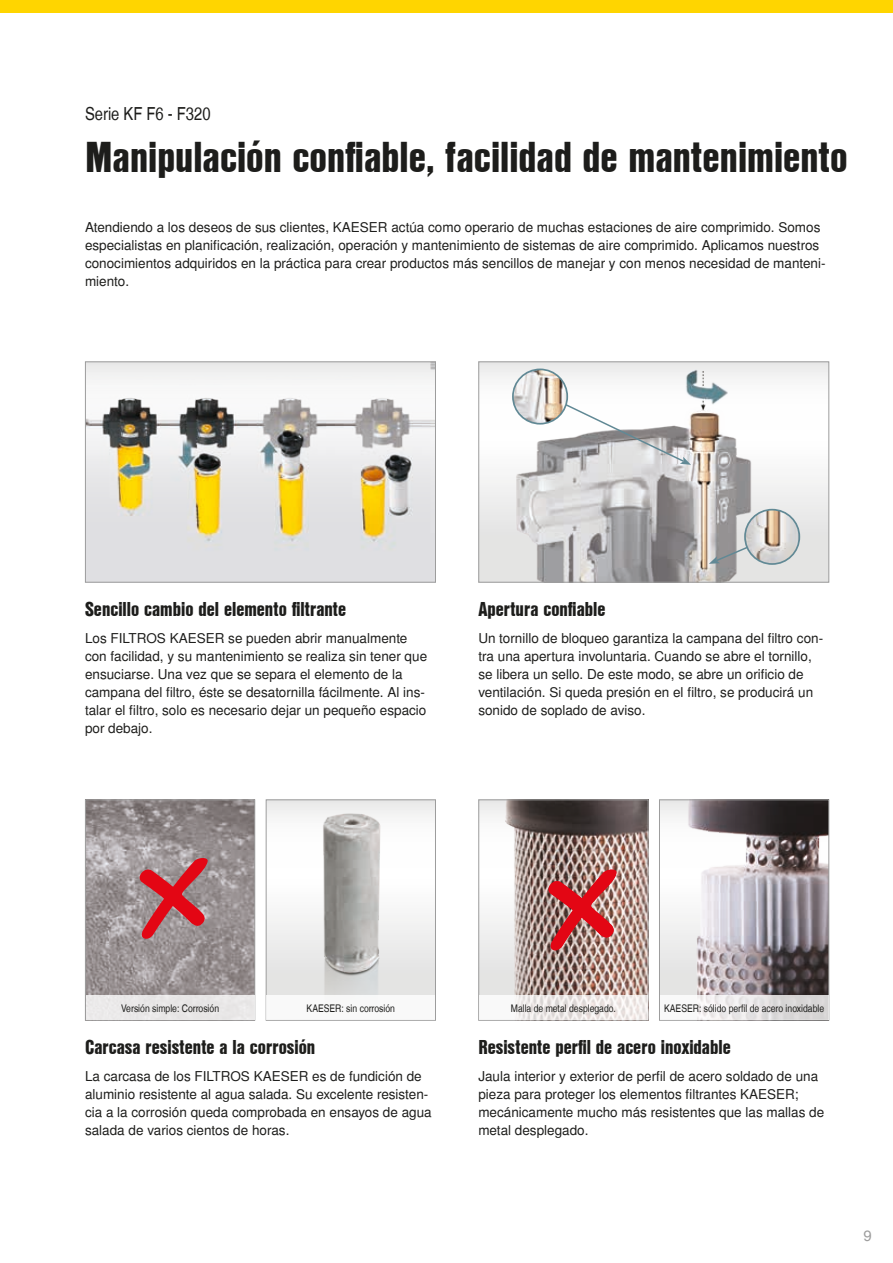
<style>
.page{position:relative;width:893px;height:1263px;background:#fff}
.page>*{position:absolute;margin:0;border:0;box-sizing:border-box;transform-origin:0 0}
.t1{font:42px "Nimbus San L Bla Con";color:#1d1d1b}
.t2{font:19.5px "Nimbus San L Bla Con";color:#1d1d1b}
.t3{font:18px "Nimbus San L Reg Con";color:#1d1d1b}
.t4{font:15px "Nimbus San L";color:#9d9d9d}
.t5{font:13.5px/18px "Nimbus San L";color:#1d1d1b}
.t6{font:10.5px "Nimbus San L Reg Con";color:#1d1d1b}
</style>
<div class="page">
<div style="left:0;top:0;width:893px;height:13px;background:#ffd500"></div>
<img style="left:87px;top:363px;width:347px;height:218px">
<div style="left:85px;top:361px;width:351px;height:222px;border:1px solid #9d9d9d"></div>
<img style="left:480px;top:363px;width:343px;height:218px">
<div style="left:478px;top:361px;width:351px;height:222px;border:1px solid #9d9d9d"></div>
<svg style="left:559px;top:400px;width:132px;height:65px"></svg>
<img style="left:513px;top:369px;width:54px;height:55px;border-radius:27px">
<div style="left:512px;top:368px;width:56px;height:57px;border:2px solid #618995;border-radius:50%"></div>
<svg style="left:709px;top:541px;width:51px;height:23px"></svg>
<img style="left:745px;top:510px;width:54px;height:54px;border-radius:27px">
<div style="left:744px;top:509px;width:56px;height:56px;border:2px solid #618995;border-radius:50%"></div>
<img style="left:480px;top:801px;width:166px;height:194px">
<div style="left:478px;top:799px;width:170px;height:221px;border:1px solid #9d9d9d"></div>
<img style="left:661px;top:801px;width:166px;height:194px">
<div style="left:659px;top:799px;width:170px;height:221px;border:1px solid #9d9d9d"></div>
<svg style="left:479px;top:995px;width:169px;height:25px"></svg>
<div style="left:660px;top:995px;width:168px;height:25px;background:linear-gradient(to right,#fffefe,#d2d0d0)"></div>
<svg style="left:268px;top:801px;width:166px;height:194px"></svg>
<img style="left:292px;top:801px;width:114px;height:194px">
<div style="left:266px;top:799px;width:170px;height:221px;border:1px solid #9d9d9d"></div>
<img style="left:87px;top:801px;width:166px;height:194px">
<div style="left:85px;top:799px;width:170px;height:221px;border:1px solid #9d9d9d"></div>
<div style="left:86px;top:995px;width:168px;height:25px;background:#e9e8e8"></div>
<div style="left:267px;top:995px;width:168px;height:25px;background:#fff"></div>
<svg style="left:135px;top:857px;width:73px;height:85px;background:#b5666c"></svg>
<img style="left:544px;top:868px;width:73px;height:86px">
<h3 class="t3" style="left:85px;top:103px;width:127px">Serie KF F6 - F320</h3>
<h1 class="t1" style="left:85px;top:126px;width:764px">Manipulación confiable, facilidad de mantenimiento</h1>
<p class="t5" style="left:85px;top:219px;width:742px">Atendiendo a los deseos de sus clientes, KAESER actúa como operario de muchas estaciones de aire comprimido. Somos especialistas en planificación, realización, operación y mantenimiento de sistemas de aire comprimido. Aplicamos nuestros conocimientos adquiridos en la práctica para crear productos más sencillos de manejar y con menos necesidad de manteni&shy;miento.</p>
<h2 class="t2" style="left:85px;top:595px;width:263px">Sencillo cambio del elemento filtrante</h2>
<p class="t5" style="left:85px;top:630px;width:344px">Los FILTROS KAESER se pueden abrir manualmente con facilidad, y su mantenimiento se realiza sin tener que ensuciarse. Una vez que se separa el elemento de la campana del filtro, éste se desatornilla fácilmente. Al ins&shy;talar el filtro, solo es necesario dejar un pequeño espacio por debajo.</p>
<h2 class="t2" style="left:478px;top:595px;width:129px">Apertura confiable</h2>
<p class="t5" style="left:478px;top:630px;width:346px">Un tornillo de bloqueo garantiza la campana del filtro con&shy;tra una apertura involuntaria. Cuando se abre el tornillo, se libera un sello. De este modo, se abre un orificio de ventilación. Si queda presión en el filtro, se producirá un sonido de soplado de aviso.</p>
<p class="t6" style="left:121px;top:1002px;width:100px">Versión simple: Corrosión</p>
<p class="t6" style="left:307px;top:1002px;width:90px">KAESER: sin corrosión</p>
<p class="t6" style="left:511px;top:1002px;width:107px">Malla de metal desplegado.</p>
<p class="t6" style="left:664px;top:1002px;width:162px">KAESER: sólido perfil de acero inoxidable</p>
<h2 class="t2" style="left:85px;top:1033px;width:232px">Carcasa resistente a la corrosión</h2>
<p class="t5" style="left:85px;top:1068px;width:348px">La carcasa de los FILTROS KAESER es de fundición de aluminio resistente al agua salada. Su excelente resisten&shy;cia a la corrosión queda comprobada en ensayos de agua salada de varios cientos de horas.</p>
<h2 class="t2" style="left:478px;top:1033px;width:254px">Resistente perfil de acero inoxidable</h2>
<p class="t5" style="left:478px;top:1068px;width:347px">Jaula interior y exterior de perfil de acero soldado de una pieza para proteger los elementos filtrantes KAESER; mecánicamente mucho más resistentes que las mallas de metal desplegado.</p>
<p class="t4" style="left:863px;top:1226px;width:10px">9</p>
</div>
